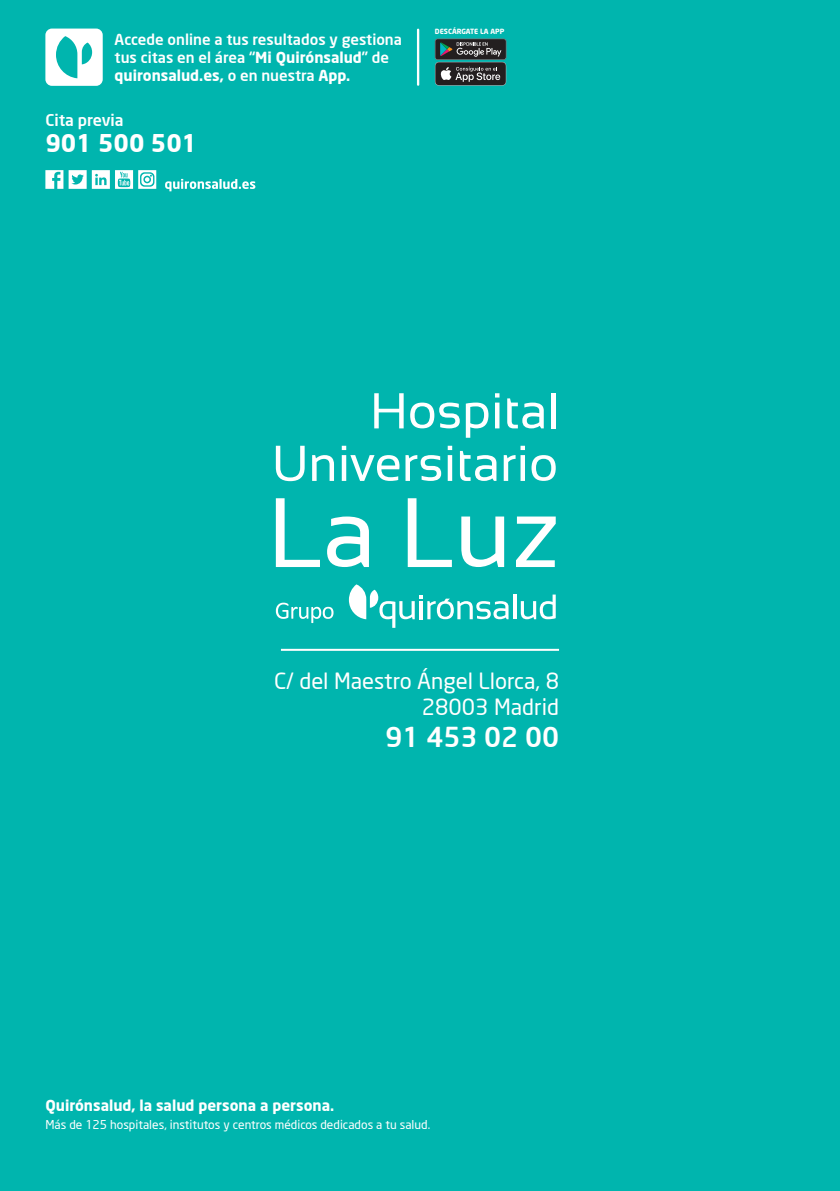
<style>
.page{position:relative;width:840px;height:1191px;background:#fff}
.page>*{position:absolute;margin:0;border:0;box-sizing:border-box;transform-origin:0 0}
.t1{font:500 27px "Neo Sans";color:#fff}
.t2{font:700 24px "Neo Sans";color:#fff}
.t3{font:22px "Neo Sans";color:#fff}
.t4{font:500 16px "Neo Sans";color:#fff}
.t5{font:500 15px/18px "Neo Sans";color:#fff}
.t6{font:700 15px "Neo Sans";color:#fff}
.t7{font:12px "Neo Sans";color:#fff}
.t8{font:700 7px "Neo Sans";color:#fff}
.s1{font-weight:700}
</style>
<div class="page">
<div style="left:0;top:0;width:839px;height:1191px;background:#00b5ae"></div>
<hr style="left:281px;top:649px;width:277px;height:2px;background:#fff">
<div style="left:45px;top:29px;width:58px;height:57px;background:#fff;border-radius:7px"></div>
<svg style="left:56px;top:36px;width:36px;height:42px"></svg>
<hr style="left:416px;top:30px;width:3px;height:55px;background:#fff">
<svg style="left:165px;top:179px;width:90px;height:12px"></svg>
<svg style="left:45px;top:170px;width:18px;height:19px"></svg>
<svg style="left:69px;top:170px;width:87px;height:19px"></svg>
<svg style="left:434px;top:39px;width:72px;height:47px;background:#434d4d"></svg>
<hr style="left:513px;top:594px;width:3px;height:25px;background:#fff">
<svg style="left:520px;top:594px;width:35px;height:25px"></svg>
<svg style="left:349px;top:584px;width:159px;height:44px"></svg>
<svg style="left:276px;top:602px;width:57px;height:21px"></svg>
<svg style="left:276px;top:498px;width:44px;height:69px"></svg>
<svg style="left:327px;top:516px;width:42px;height:51px"></svg>
<svg style="left:407px;top:498px;width:44px;height:69px"></svg>
<svg style="left:461px;top:516px;width:43px;height:51px"></svg>
<svg style="left:516px;top:516px;width:39px;height:51px"></svg>
<svg style="left:374px;top:393px;width:29px;height:35px"></svg>
<svg style="left:410px;top:402px;width:49px;height:26px"></svg>
<svg style="left:465px;top:402px;width:23px;height:36px"></svg>
<svg style="left:495px;top:393px;width:4px;height:4px"></svg>
<div style="left:494px;top:402px;width:5px;height:26px;background:#fff"></div>
<svg style="left:507px;top:398px;width:36px;height:30px"></svg>
<hr style="left:551px;top:393px;width:4px;height:35px;background:#fff">
<svg style="left:276px;top:446px;width:28px;height:35px"></svg>
<svg style="left:312px;top:455px;width:22px;height:26px"></svg>
<svg style="left:341px;top:446px;width:58px;height:35px"></svg>
<svg style="left:405px;top:455px;width:36px;height:26px"></svg>
<svg style="left:447px;top:446px;width:5px;height:4px"></svg>
<div style="left:447px;top:455px;width:5px;height:26px;background:#fff"></div>
<svg style="left:459px;top:451px;width:37px;height:30px"></svg>
<svg style="left:503px;top:446px;width:21px;height:35px"></svg>
<svg style="left:520px;top:455px;width:4px;height:26px"></svg>
<svg style="left:531px;top:455px;width:24px;height:26px"></svg>
<p class="t5" style="left:115px;top:30px;width:289px">Accede online a tus resultados y gestiona tus citas en el área “<span class="s1">Mi Quirónsalud</span>” de <span class="s1">quironsalud.es,</span> o en nuestra <span class="s1">App.</span></p>
<p class="t4" style="left:45px;top:110px;width:80px">Cita previa</p>
<p class="t2" style="left:45px;top:127px;width:153px">901 500 501</p>
<p class="t8" style="left:434px;top:27px;width:71px">DESCÁRGATE LA APP</p>
<p class="t3" style="left:274px;top:667px;width:286px">C/ del Maestro Ángel Llorca, 8</p>
<p class="t3" style="left:422px;top:693px;width:138px">28003 Madrid</p>
<p class="t1" style="left:385px;top:720px;width:175px">91 453 02 00</p>
<p class="t6" style="left:45px;top:1095px;width:290px">Quirónsalud, la salud persona a persona.</p>
<p class="t7" style="left:45px;top:1116px;width:386px">Más de 125 hospitales, institutos y centros médicos dedicados a tu salud.</p>
</div>
